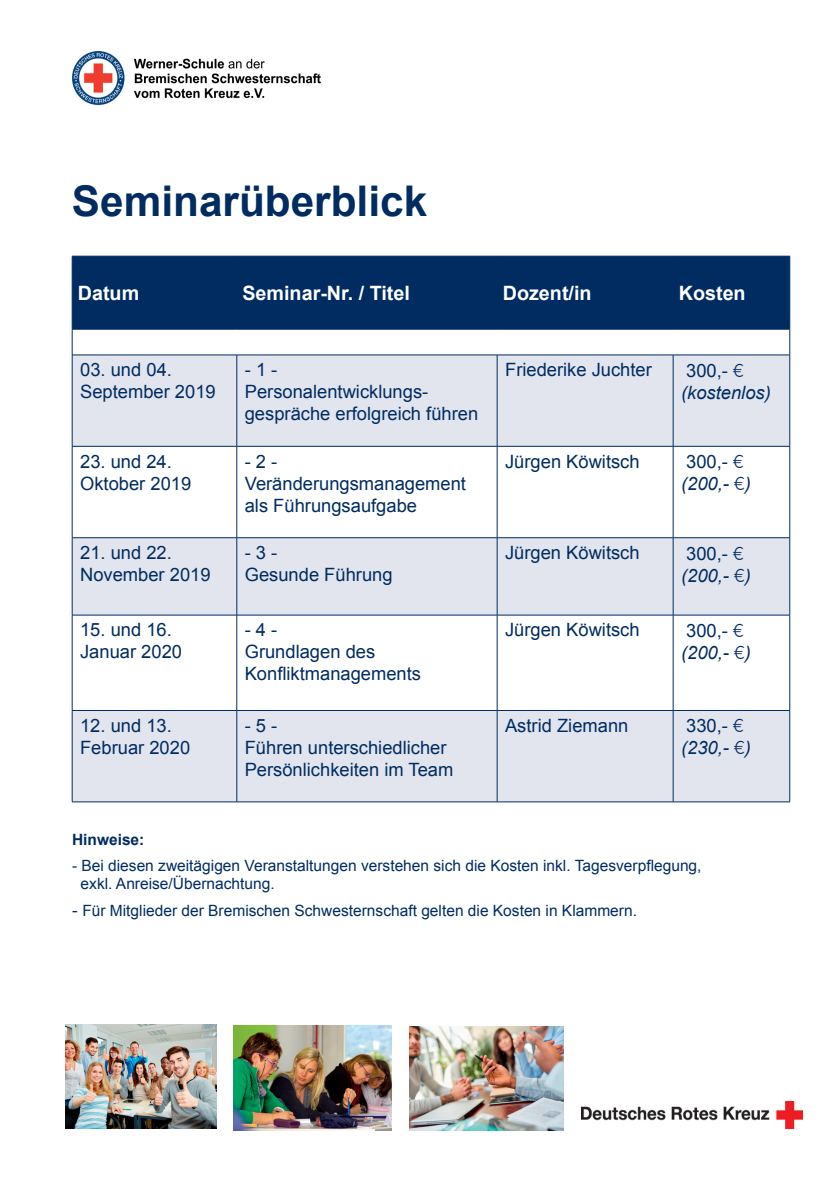
<style>
.page{position:relative;width:840px;height:1188px;background:#fff}
.page>*{position:absolute;margin:0;border:0;box-sizing:border-box;transform-origin:0 0}
.t1{font:700 42.4px "Arial";color:#002c62}
.t2{font:700 19.8px "Arial";color:#fff}
.t3{font:18.4px/22px "Arial";color:#002c62}
.t4{font:italic 18.4px/22px "Arial";color:#002c62}
.t5{font:15.6px/18.6px "Arial";color:#002c62}
.t6{font:700 15.6px "Arial";color:#002c62}
.s1{font-style:normal}
.s2{font-family:"Futura BT";font-weight:300;font-style:normal}
.s3{font-size:17px}
</style>
<div class="page">
<div style="left:73px;top:257px;width:716px;height:72px;background:#002c62"></div>
<svg style="left:73px;top:356px;width:716px;height:446px;fill:#e2e5ee"></svg>
<hr style="left:72px;top:256px;width:165px;height:1px;background:#002c62">
<hr style="left:72px;top:256px;width:1px;height:73px;background:#002c62">
<hr style="left:237px;top:256px;width:260px;height:1px;background:#002c62">
<hr style="left:236px;top:256px;width:1px;height:73px;background:#002c62">
<hr style="left:497px;top:256px;width:176px;height:1px;background:#002c62">
<hr style="left:497px;top:256px;width:1px;height:73px;background:#002c62">
<hr style="left:673px;top:256px;width:117px;height:1px;background:#002c62">
<hr style="left:673px;top:256px;width:1px;height:73px;background:#002c62">
<hr style="left:789px;top:256px;width:1px;height:73px;background:#002c62">
<hr style="left:72px;top:329px;width:165px;height:1px;background:#002c62">
<svg style="left:72px;top:329px;width:1px;height:26px"></svg>
<hr style="left:237px;top:329px;width:260px;height:1px;background:#002c62">
<hr style="left:497px;top:329px;width:176px;height:1px;background:#002c62">
<hr style="left:673px;top:329px;width:117px;height:1px;background:#002c62">
<svg style="left:789px;top:329px;width:1px;height:26px"></svg>
<hr style="left:72px;top:355px;width:165px;height:1px;background:#002c62">
<hr style="left:72px;top:355px;width:1px;height:91px;background:#002c62">
<hr style="left:237px;top:355px;width:260px;height:1px;background:#002c62">
<hr style="left:236px;top:355px;width:1px;height:91px;background:#002c62">
<hr style="left:497px;top:355px;width:176px;height:1px;background:#002c62">
<hr style="left:497px;top:355px;width:1px;height:91px;background:#002c62">
<hr style="left:673px;top:355px;width:117px;height:1px;background:#002c62">
<hr style="left:673px;top:355px;width:1px;height:91px;background:#002c62">
<hr style="left:789px;top:355px;width:1px;height:91px;background:#002c62">
<hr style="left:72px;top:446px;width:165px;height:1px;background:#002c62">
<hr style="left:72px;top:447px;width:1px;height:91px;background:#002c62">
<hr style="left:237px;top:446px;width:260px;height:1px;background:#002c62">
<hr style="left:236px;top:447px;width:1px;height:91px;background:#002c62">
<hr style="left:497px;top:446px;width:176px;height:1px;background:#002c62">
<hr style="left:497px;top:447px;width:1px;height:91px;background:#002c62">
<hr style="left:673px;top:446px;width:117px;height:1px;background:#002c62">
<hr style="left:673px;top:447px;width:1px;height:91px;background:#002c62">
<hr style="left:789px;top:447px;width:1px;height:91px;background:#002c62">
<hr style="left:72px;top:537px;width:165px;height:1px;background:#002c62">
<hr style="left:72px;top:538px;width:1px;height:77px;background:#002c62">
<hr style="left:237px;top:537px;width:260px;height:1px;background:#002c62">
<hr style="left:236px;top:538px;width:1px;height:77px;background:#002c62">
<hr style="left:497px;top:537px;width:176px;height:1px;background:#002c62">
<hr style="left:497px;top:538px;width:1px;height:77px;background:#002c62">
<hr style="left:673px;top:537px;width:117px;height:1px;background:#002c62">
<hr style="left:673px;top:538px;width:1px;height:77px;background:#002c62">
<hr style="left:789px;top:538px;width:1px;height:77px;background:#002c62">
<hr style="left:72px;top:615px;width:165px;height:1px;background:#002c62">
<hr style="left:72px;top:615px;width:1px;height:95px;background:#002c62">
<hr style="left:237px;top:615px;width:260px;height:1px;background:#002c62">
<hr style="left:236px;top:615px;width:1px;height:95px;background:#002c62">
<hr style="left:497px;top:615px;width:176px;height:1px;background:#002c62">
<hr style="left:497px;top:615px;width:1px;height:95px;background:#002c62">
<hr style="left:673px;top:615px;width:117px;height:1px;background:#002c62">
<hr style="left:673px;top:615px;width:1px;height:95px;background:#002c62">
<hr style="left:789px;top:615px;width:1px;height:95px;background:#002c62">
<hr style="left:72px;top:710px;width:165px;height:1px;background:#002c62">
<hr style="left:72px;top:711px;width:1px;height:91px;background:#002c62">
<hr style="left:237px;top:710px;width:260px;height:1px;background:#002c62">
<hr style="left:236px;top:711px;width:1px;height:91px;background:#002c62">
<hr style="left:497px;top:710px;width:176px;height:1px;background:#002c62">
<hr style="left:497px;top:711px;width:1px;height:91px;background:#002c62">
<hr style="left:673px;top:710px;width:117px;height:1px;background:#002c62">
<hr style="left:673px;top:711px;width:1px;height:91px;background:#002c62">
<hr style="left:789px;top:711px;width:1px;height:91px;background:#002c62">
<hr style="left:72px;top:802px;width:165px;height:1px;background:#002c62">
<hr style="left:237px;top:802px;width:260px;height:1px;background:#002c62">
<hr style="left:497px;top:802px;width:176px;height:1px;background:#002c62">
<hr style="left:673px;top:802px;width:117px;height:1px;background:#002c62">
<img style="left:410px;top:1026px;width:153px;height:104px">
<img style="left:581px;top:1102px;width:222px;height:27px">
<img style="left:65px;top:1025px;width:152px;height:104px">
<img style="left:234px;top:1025px;width:158px;height:105px">
<img style="left:72px;top:52px;width:249px;height:54px">
<h1 class="t1" style="left:72px;top:185px;width:357px">Seminarüberblick</h1>
<p class="t2" style="left:78px;top:285px;width:63px">Datum</p>
<p class="t2" style="left:242px;top:285px;width:169px">Seminar-Nr. / Titel</p>
<p class="t2" style="left:503px;top:285px;width:90px">Dozent/in</p>
<p class="t2" style="left:679px;top:285px;width:68px">Kosten</p>
<p class="t3" style="left:80px;top:361px;width:137px">03. und 04.<br>September 2019</p>
<p class="t3" style="left:245px;top:361px;width:235px">- 1 -<br>Personalentwicklungs&shy;gespräche erfolgreich führen</p>
<p class="t3" style="left:505px;top:361px;width:148px">Friederike Juchter</p>
<p class="t4" style="left:681px;top:361px;width:91px"><span class="s1">300,-</span> <span class="s2">¤ </span>(kostenlos)</p>
<p class="t3" style="left:80px;top:452px;width:113px">23. und 24.<br>Oktober 2019</p>
<p class="t3" style="left:245px;top:452px;width:223px">- 2 -<br>Veränderungsmanagement als Führungsaufgabe</p>
<p class="t3" style="left:505px;top:452px;width:136px">Jürgen Köwitsch</p>
<p class="t4" style="left:681px;top:453px;width:71px"><span class="s1">300,-</span> <span class="s2">¤ </span>(200,- <span class="s2">¤</span>)</p>
<p class="t3" style="left:80px;top:543px;width:132px">21. und 22.<br>November 2019</p>
<p class="t3" style="left:245px;top:543px;width:149px">- 3 -<br>Gesunde Führung</p>
<p class="t3" style="left:505px;top:543px;width:136px">Jürgen Köwitsch</p>
<p class="t4" style="left:681px;top:544px;width:71px"><span class="s1">300,-</span> <span class="s2">¤ </span>(200,- <span class="s2">¤</span>)</p>
<p class="t3" style="left:80px;top:621px;width:103px">15. und 16.<br>Januar 2020</p>
<p class="t3" style="left:245px;top:621px;width:178px">- 4 -<br>Grundlagen des<br>Konfliktmanagements</p>
<p class="t3" style="left:505px;top:621px;width:136px">Jürgen Köwitsch</p>
<p class="t4" style="left:681px;top:621px;width:71px"><span class="s1">300,-</span> <span class="s2">¤ </span>(200,- <span class="s2">¤</span>)</p>
<p class="t3" style="left:80px;top:716px;width:112px">12. und 13.<br>Februar 2020</p>
<p class="t3" style="left:245px;top:716px;width:210px">- 5 -<br>Führen unterschiedlicher<br>Persönlichkeiten im Team</p>
<p class="t3" style="left:505px;top:716px;width:125px">Astrid Ziemann</p>
<p class="t4" style="left:681px;top:717px;width:71px"><span class="s1">330,-</span> <span class="s2">¤ </span>(230,- <span class="s2">¤</span>)</p>
<p class="t6" style="left:72px;top:834px;width:74px">Hinweise:</p>
<p class="t5" style="left:81px;top:856px;width:622px;text-indent:-9px">- Bei diesen zweitägigen Veranstaltungen verstehen sich die Kosten inkl. Tagesverpflegung, exkl. Anreise/Übernachtung.</p>
<p class="t5" style="left:72px;top:903px;width:567px"><span class="s3">-</span> Für Mitglieder der Bremischen Schwesternschaft gelten die Kosten in Klammern.</p>
</div>
